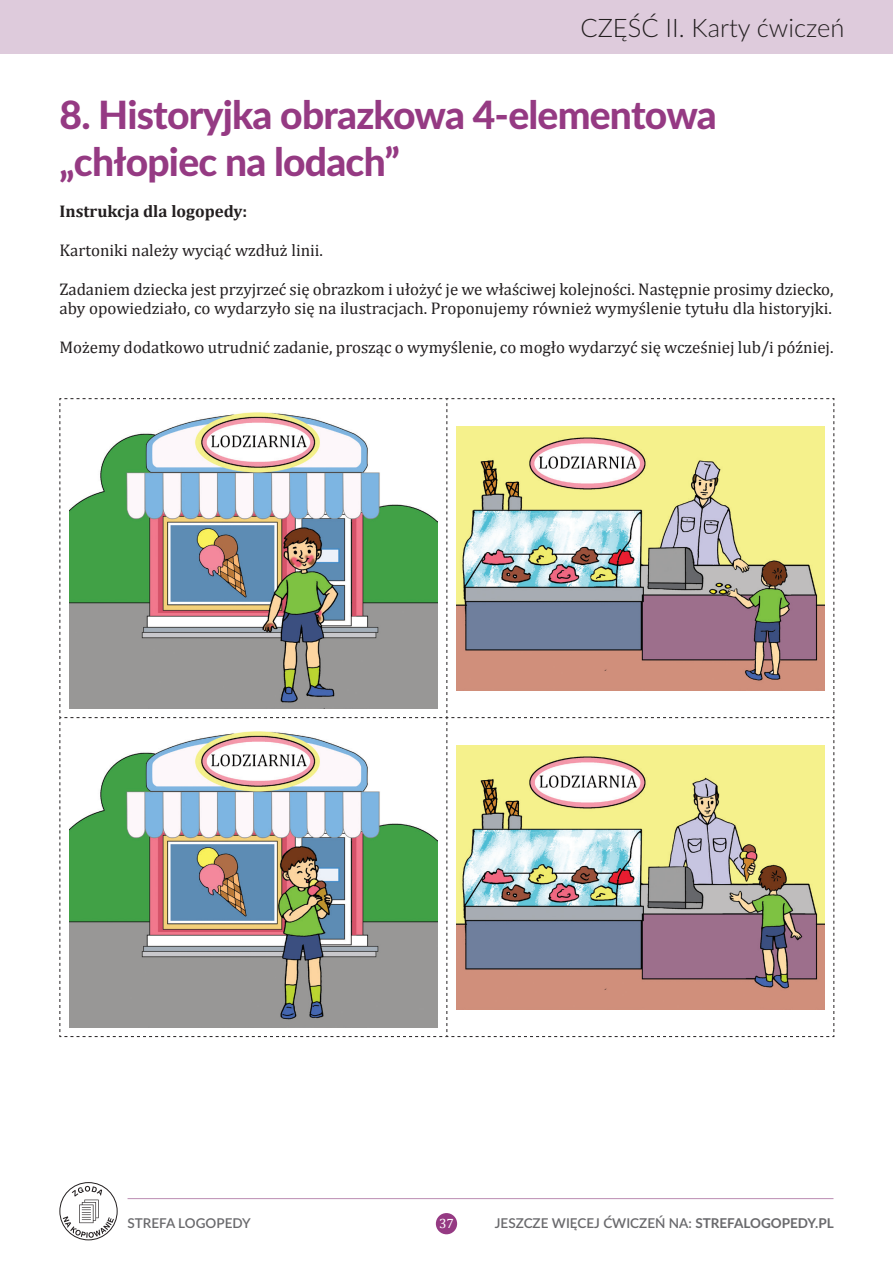
<style>
.page{position:relative;width:893px;height:1263px;background:#fff}
.page>*{position:absolute;margin:0;border:0;box-sizing:border-box;transform-origin:0 0}
.t1{font:800 39px/46.8px "Lato";letter-spacing:-.02em;color:#953a83}
.t2{font:300 25.5px "Lato";color:#231f20}
.t3{font:16.95px/19.5px "Cambria";color:#231f20}
.t4{font:700 16.95px "Cambria";color:#231f20}
.t5{font:600 13.5px "Lato";color:#69696c}
.t6{font:13.5px "Cambria";color:#fff}
.s1{font-weight:700}
</style>
<div class="page">
<div style="left:0;top:0;width:893px;height:54px;background:#decbdc"></div>
<div style="left:436px;top:1213px;width:21px;height:21px;background:#953a83;border-radius:50%"></div>
<hr style="left:128px;top:1198px;width:705px;height:1px;background:#bf92b6">
<div style="left:59px;top:1182px;width:59px;height:58px;border:1px solid #231f20;border-radius:50%"></div>
<svg style="left:63px;top:1186px;width:51px;height:52px"></svg>
<svg style="left:59px;top:398px;width:775px;height:639px"></svg>
<img style="left:69px;top:408px;width:368px;height:300px">
<img style="left:456px;top:426px;width:368px;height:264px">
<img style="left:69px;top:727px;width:368px;height:300px">
<img style="left:456px;top:745px;width:368px;height:264px">
<h2 class="t2" style="left:580px;top:10px;width:266px">CZĘŚĆ II. Karty ćwiczeń</h2>
<h1 class="t1" style="left:59px;top:90px;width:659px">8. Historyjka obrazkowa 4-elementowa „chłopiec na lodach”</h1>
<p class="t4" style="left:59px;top:201px;width:189px">Instrukcja dla logopedy:</p>
<p class="t3" style="left:59px;top:240px;width:265px">Kartoniki należy wyciąć wzdłuż linii.</p>
<p class="t3" style="left:59px;top:279px;width:775px">Zadaniem dziecka jest przyjrzeć się obrazkom i ułożyć je we właściwej kolejności. Następnie prosimy dziecko, aby opowiedziało, co wydarzyło się na ilustracjach. Proponujemy również wymyślenie tytułu dla historyjki.</p>
<p class="t3" style="left:59px;top:338px;width:775px">Możemy dodatkowo utrudnić zadanie, prosząc o wymyślenie, co mogło wydarzyć się wcześniej lub/i później.</p>
<p class="t5" style="left:128px;top:1213px;width:125px">STREFA LOGOPEDY</p>
<p class="t6" style="left:439px;top:1215px;width:16px">37</p>
<p class="t5" style="left:495px;top:1213px;width:340px">JESZCZE WIĘCEJ ĆWICZEŃ NA: <span class="s1">STREFALOGOPEDY.PL</span></p>
</div>
